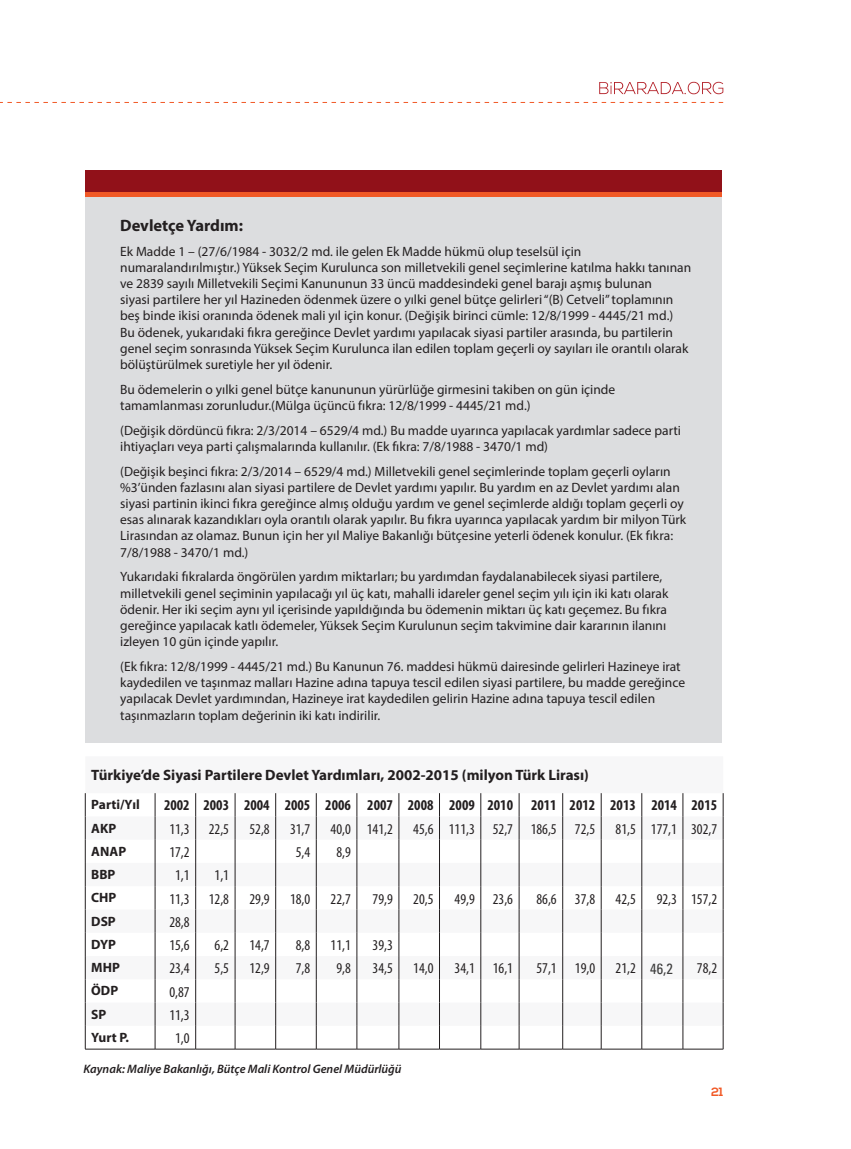
<style>
.page{position:relative;width:851px;height:1149px;background:#fff}
.page>*{position:absolute;margin:0;border:0;box-sizing:border-box;transform-origin:0 0}
.t1{font:700 16.5px "Myriad Pro";color:#231f20}
.t2{font:condensed 15px "Myriad Pro";color:#231f20}
.t3{font:700 15px "Myriad Pro";color:#231f20}
.t4{font:700 condensed 15px "Myriad Pro";color:#231f20}
.t5{font:condensed 14.55px "Univers";color:#3e3e3e}
.t6{font:13.5px/16.2px "Myriad Pro";color:#231f20}
.t7{font:700 13.5px "Myriad Pro";color:#231f20}
.t8{font:italic 600 12.3px "Myriad Pro";color:#231f20}
.t9{font:700 12px "Nexa";color:#f15926}
</style>
<div class="page">
<div style="left:85px;top:192px;width:636px;height:550px;background:#dcdddf"></div>
<div style="left:85px;top:170px;width:636px;height:22px;background:#911119"></div>
<div style="left:85px;top:192px;width:636px;height:5px;background:#f15926"></div>
<svg style="left:154px;top:793px;width:530px;height:232px"></svg>
<svg style="left:85px;top:793px;width:1px;height:255px"></svg>
<svg style="left:155px;top:793px;width:1px;height:255px"></svg>
<svg style="left:195px;top:793px;width:1px;height:255px"></svg>
<svg style="left:235px;top:793px;width:1px;height:255px"></svg>
<svg style="left:275px;top:793px;width:1px;height:255px"></svg>
<svg style="left:316px;top:793px;width:1px;height:255px"></svg>
<svg style="left:356px;top:793px;width:1px;height:255px"></svg>
<svg style="left:398px;top:793px;width:1px;height:255px"></svg>
<svg style="left:439px;top:793px;width:1px;height:255px"></svg>
<svg style="left:480px;top:793px;width:1px;height:255px"></svg>
<svg style="left:518px;top:793px;width:1px;height:255px"></svg>
<svg style="left:562px;top:793px;width:1px;height:255px"></svg>
<svg style="left:601px;top:793px;width:1px;height:255px"></svg>
<svg style="left:641px;top:793px;width:1px;height:255px"></svg>
<svg style="left:682px;top:793px;width:1px;height:255px"></svg>
<svg style="left:722px;top:793px;width:1px;height:255px"></svg>
<hr style="left:85px;top:1048px;width:70px;height:1px;background:#231f20">
<hr style="left:155px;top:1048px;width:41px;height:1px;background:#231f20">
<hr style="left:196px;top:1048px;width:39px;height:1px;background:#231f20">
<hr style="left:235px;top:1048px;width:40px;height:1px;background:#231f20">
<hr style="left:275px;top:1048px;width:41px;height:1px;background:#231f20">
<hr style="left:316px;top:1048px;width:41px;height:1px;background:#231f20">
<hr style="left:357px;top:1048px;width:42px;height:1px;background:#231f20">
<hr style="left:399px;top:1048px;width:40px;height:1px;background:#231f20">
<hr style="left:439px;top:1048px;width:41px;height:1px;background:#231f20">
<hr style="left:480px;top:1048px;width:39px;height:1px;background:#231f20">
<hr style="left:519px;top:1048px;width:43px;height:1px;background:#231f20">
<hr style="left:562px;top:1048px;width:39px;height:1px;background:#231f20">
<hr style="left:601px;top:1048px;width:40px;height:1px;background:#231f20">
<hr style="left:641px;top:1048px;width:41px;height:1px;background:#231f20">
<hr style="left:682px;top:1048px;width:41px;height:1px;background:#231f20">
<svg style="left:0;top:102px;width:723px;height:1px"></svg>
<svg style="left:599px;top:82px;width:124px;height:12px"></svg>
<p class="t1" style="left:120px;top:214px;width:124px">Devletçe Yardım:</p>
<p class="t6" style="left:120px;top:242px;width:572px">Ek Madde 1 – (27/6/1984 - 3032/2 md. ile gelen Ek Madde hükmü olup teselsül için numaralandırılmıştır.) Yüksek Seçim Kurulunca son milletvekili genel seçimlerine katılma hakkı tanınan ve 2839 sayılı Milletvekili Seçimi Kanununun 33 üncü maddesindeki genel barajı aşmış bulunan<br>siyasi partilere her yıl Hazineden ödenmek üzere o yılki genel bütçe gelirleri “(B) Cetveli” toplamının beş binde ikisi oranında ödenek mali yıl için konur. (Değişik birinci cümle: 12/8/1999 - 4445/21 md.)<br>Bu ödenek, yukarıdaki fıkra gereğince Devlet yardımı yapılacak siyasi partiler arasında, bu partilerin genel seçim sonrasında Yüksek Seçim Kurulunca ilan edilen toplam geçerli oy sayıları ile orantılı olarak bölüştürülmek suretiyle her yıl ödenir.</p>
<p class="t6" style="left:120px;top:381px;width:496px">Bu ödemelerin o yılki genel bütçe kanununun yürürlüğe girmesini takiben on gün içinde tamamlanması zorunludur.(Mülga üçüncü fıkra: 12/8/1999 - 4445/21 md.)</p>
<p class="t6" style="left:120px;top:421px;width:562px">(Değişik dördüncü fıkra: 2/3/2014 – 6529/4 md.) Bu madde uyarınca yapılacak yardımlar sadece parti ihtiyaçları veya parti çalışmalarında kullanılır. (Ek fıkra: 7/8/1988 - 3470/1 md)</p>
<p class="t6" style="left:120px;top:462px;width:567px">(Değişik beşinci fıkra: 2/3/2014 – 6529/4 md.) Milletvekili genel seçimlerinde toplam geçerli oyların %3’ünden fazlasını alan siyasi partilere de Devlet yardımı yapılır. Bu yardım en az Devlet yardımı alan siyasi partinin ikinci fıkra gereğince almış olduğu yardım ve genel seçimlerde aldığı toplam geçerli oy esas alınarak kazandıkları oyla orantılı olarak yapılır. Bu fıkra uyarınca yapılacak yardım bir milyon Türk Lirasından az olamaz. Bunun için her yıl Maliye Bakanlığı bütçesine yeterli ödenek konulur. (Ek fıkra:<br>7/8/1988 - 3470/1 md.)</p>
<p class="t6" style="left:120px;top:568px;width:549px">Yukarıdaki fıkralarda öngörülen yardım miktarları; bu yardımdan faydalanabilecek siyasi partilere, milletvekili genel seçiminin yapılacağı yıl üç katı, mahalli idareler genel seçim yılı için iki katı olarak ödenir. Her iki seçim aynı yıl içerisinde yapıldığında bu ödemenin miktarı üç katı geçemez. Bu fıkra gereğince yapılacak katlı ödemeler, Yüksek Seçim Kurulunun seçim takvimine dair kararının ilanını izleyen 10 gün içinde yapılır.</p>
<p class="t6" style="left:120px;top:658px;width:566px">(Ek fıkra: 12/8/1999 - 4445/21 md.) Bu Kanunun 76. maddesi hükmü dairesinde gelirleri Hazineye irat kaydedilen ve taşınmaz malları Hazine adına tapuya tescil edilen siyasi partilere, bu madde gereğince yapılacak Devlet yardımından, Hazineye irat kaydedilen gelirin Hazine adına tapuya tescil edilen taşınmazların toplam değerinin iki katı indirilir.</p>
<p class="t3" style="left:91px;top:765px;width:499px">Türkiye’de Siyasi Partilere Devlet Yardımları, 2002-2015 (milyon Türk Lirası)</p>
<p class="t7" style="left:91px;top:795px;width:50px">Parti/Yıl</p>
<p class="t4" style="left:164px;top:795px;width:554px">2002 2003 2004 2005 2006 2007 2008 2009 2010 2011 2012 2013 2014 2015</p>
<p class="t7" style="left:91px;top:819px;width:26px">AKP</p>
<p class="t2" style="left:169px;top:819px;width:22px">11,3</p>
<p class="t2" style="left:209px;top:819px;width:22px">22,5</p>
<p class="t2" style="left:249px;top:819px;width:22px">52,8</p>
<p class="t2" style="left:290px;top:819px;width:22px">31,7</p>
<p class="t2" style="left:330px;top:819px;width:64px">40,0 141,2</p>
<p class="t2" style="left:413px;top:819px;width:183px">45,6 111,3 52,7 186,5 72,5</p>
<p class="t2" style="left:615px;top:819px;width:103px">81,5 177,1 302,7</p>
<p class="t7" style="left:91px;top:842px;width:36px">ANAP</p>
<p class="t2" style="left:169px;top:842px;width:22px">17,2</p>
<p class="t2" style="left:296px;top:842px;width:16px">5,4</p>
<p class="t2" style="left:336px;top:842px;width:16px">8,9</p>
<p class="t7" style="left:91px;top:865px;width:26px">BBP</p>
<p class="t2" style="left:175px;top:865px;width:16px">1,1</p>
<p class="t2" style="left:214px;top:865px;width:16px">1,1</p>
<p class="t7" style="left:91px;top:888px;width:27px">CHP</p>
<p class="t2" style="left:169px;top:889px;width:22px">11,3</p>
<p class="t2" style="left:209px;top:889px;width:22px">12,8</p>
<p class="t2" style="left:249px;top:889px;width:22px">29,9</p>
<p class="t2" style="left:290px;top:889px;width:22px">18,0</p>
<p class="t2" style="left:330px;top:889px;width:22px">22,7</p>
<p class="t2" style="left:372px;top:889px;width:22px">79,9</p>
<p class="t2" style="left:413px;top:889px;width:22px">20,5</p>
<p class="t2" style="left:454px;top:889px;width:60px">49,9 23,6</p>
<p class="t2" style="left:536px;top:889px;width:60px">86,6 37,8</p>
<p class="t2" style="left:615px;top:889px;width:22px">42,5</p>
<p class="t2" style="left:656px;top:889px;width:62px">92,3 157,2</p>
<p class="t7" style="left:91px;top:912px;width:26px">DSP</p>
<p class="t2" style="left:169px;top:912px;width:22px">28,8</p>
<p class="t7" style="left:91px;top:935px;width:26px">DYP</p>
<p class="t2" style="left:169px;top:935px;width:22px">15,6</p>
<p class="t2" style="left:214px;top:935px;width:16px">6,2</p>
<p class="t2" style="left:249px;top:935px;width:22px">14,7</p>
<p class="t2" style="left:296px;top:935px;width:16px">8,8</p>
<p class="t2" style="left:330px;top:935px;width:22px">11,1</p>
<p class="t2" style="left:372px;top:935px;width:22px">39,3</p>
<p class="t7" style="left:91px;top:958px;width:30px">MHP</p>
<p class="t2" style="left:169px;top:958px;width:22px">23,4</p>
<p class="t2" style="left:214px;top:958px;width:16px">5,5</p>
<p class="t2" style="left:249px;top:958px;width:22px">12,9</p>
<p class="t2" style="left:296px;top:958px;width:16px">7,8</p>
<p class="t2" style="left:336px;top:958px;width:16px">9,8</p>
<p class="t2" style="left:372px;top:958px;width:22px">34,5</p>
<p class="t2" style="left:413px;top:958px;width:22px">14,0</p>
<p class="t2" style="left:454px;top:958px;width:60px">34,1 16,1</p>
<p class="t2" style="left:536px;top:958px;width:60px">57,1 19,0</p>
<p class="t2" style="left:615px;top:958px;width:22px">21,2</p>
<p class="t2" style="left:696px;top:958px;width:22px">78,2</p>
<p class="t7" style="left:91px;top:981px;width:28px">ÖDP</p>
<p class="t2" style="left:169px;top:982px;width:22px">0,87</p>
<p class="t7" style="left:91px;top:1005px;width:17px">SP</p>
<p class="t2" style="left:169px;top:1005px;width:22px">11,3</p>
<p class="t7" style="left:91px;top:1028px;width:39px">Yurt P.</p>
<p class="t2" style="left:175px;top:1028px;width:16px">1,0</p>
<p class="t8" style="left:84px;top:1060px;width:319px">Kaynak: Maliye Bakanlığı, Bütçe Mali Kontrol Genel Müdürlüğü</p>
<p class="t9" style="left:711px;top:1084px;width:14px">21</p>
<p class="t5" style="left:650px;top:958px;width:24px">46,2</p>
</div>
